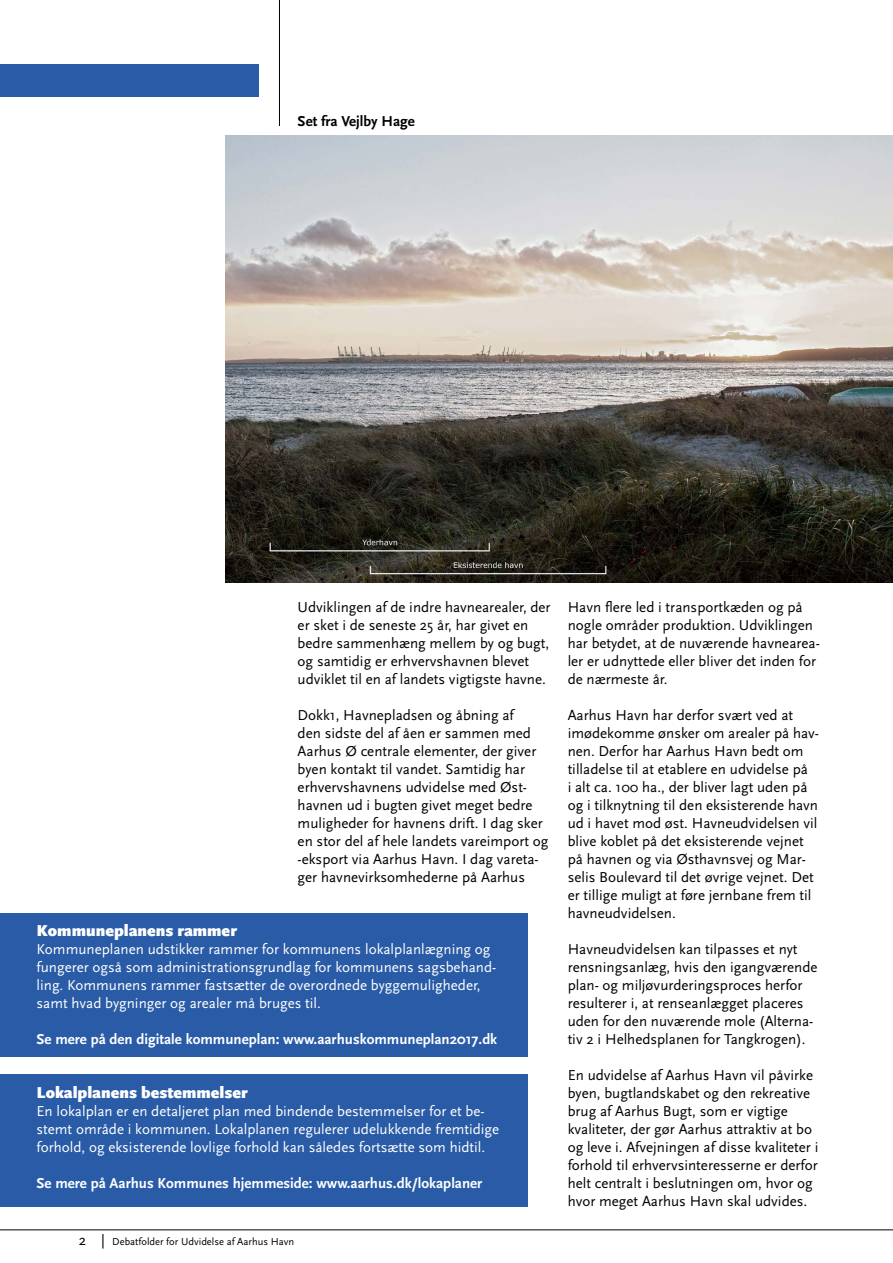
<style>
.page{position:relative;width:893px;height:1263px;background:#fff}
.page>*{position:absolute;margin:0;border:0;box-sizing:border-box;transform-origin:0 0}
.t1{font:900 16.5px "Scala Sans OT";color:#fff}
.t2{font:15px/18px "Scala Sans OT";color:#000}
.t3{font:15px/18px "Scala Sans OT";color:#fff}
.t4{font:700 15px "Scala Sans OT";color:#fff}
.t5{font:700 15px "Scala Sans OT";color:#000}
.t6{font:10.5px "Scala Sans OT";color:#000}
.s1{font-size:15px}
</style>
<div class="page">
<div style="left:0;top:914px;width:527px;height:143px;background:#295ba7"></div>
<div style="left:0;top:1074px;width:527px;height:132px;background:#295ba7"></div>
<img style="left:225px;top:136px;width:668px;height:447px">
<hr style="left:0;top:1229px;width:893px;height:1px;background:#000">
<hr style="left:279px;top:0;width:1px;height:126px;background:#000">
<div style="left:0;top:64px;width:258px;height:33px;background:#295ba7"></div>
<p class="t5" style="left:298px;top:112px;width:119px">Set fra Vejlby Hage</p>
<p class="t2" style="left:298px;top:598px;width:254px">Udviklingen af de indre havnearealer, der er sket i de seneste 25 år, har givet en bedre sammenhæng mellem by og bugt, og samtidig er erhvervshavnen blevet udviklet til en af landets vigtigste havne.</p>
<p class="t2" style="left:298px;top:706px;width:252px">Dokk1, Havnepladsen og åbning af<br>den sidste del af åen er sammen med Aarhus Ø centrale elementer, der giver byen kontakt til vandet. Samtidig har erhvervshavnens udvidelse med Øst&shy;havnen ud i bugten givet meget bedre muligheder for havnens drift. I dag sker en stor del af hele landets vareimport og -eksport via Aarhus Havn. I dag vareta&shy;ger havnevirksomhederne på Aarhus</p>
<p class="t1" style="left:37px;top:921px;width:202px">Kommuneplanens rammer</p>
<p class="t3" style="left:37px;top:940px;width:461px">Kommuneplanen udstikker rammer for kommunens lokalplanlægning og fungerer også som administrationsgrundlag for kommunens sagsbehand&shy;ling. Kommunens rammer fastsætter de overordnede byggemuligheder, samt hvad bygninger og arealer må bruges til.</p>
<p class="t4" style="left:37px;top:1030px;width:462px">Se mere på den digitale kommuneplan: www.aarhuskommuneplan2017.dk</p>
<p class="t1" style="left:37px;top:1083px;width:213px">Lokalplanens bestemmelser</p>
<p class="t3" style="left:37px;top:1102px;width:464px">En lokalplan er en detaljeret plan med bindende bestemmelser for et be&shy;stemt område i kommunen. Lokalplanen regulerer udelukkende fremtidige forhold, og eksisterende lovlige forhold kan således fortsætte som hidtil.</p>
<p class="t4" style="left:37px;top:1174px;width:447px">Se mere på Aarhus Kommunes hjemmeside: www.aarhus.dk/lokaplaner</p>
<p class="t6" style="left:79px;top:1235px;width:217px"><span class="s1">2 |</span> Debatfolder for Udvidelse af Aarhus Havn</p>
<p class="t2" style="left:568px;top:598px;width:254px">Havn flere led i transportkæden og på nogle områder produktion. Udviklingen har betydet, at de nuværende havnearea&shy;ler er udnyttede eller bliver det inden for de nærmeste år.</p>
<p class="t2" style="left:568px;top:706px;width:253px">Aarhus Havn har derfor svært ved at imødekomme ønsker om arealer på hav&shy;nen. Derfor har Aarhus Havn bedt om tilladelse til at etablere en udvidelse på<br>i alt ca. 100 ha., der bliver lagt uden på og i tilknytning til den eksisterende havn ud i havet mod øst. Havneudvidelsen vil blive koblet på det eksisterende vejnet på havnen og via Østhavnsvej og Mar&shy;selis Boulevard til det øvrige vejnet. Det er tillige muligt at føre jernbane frem til havneudvidelsen.</p>
<p class="t2" style="left:568px;top:940px;width:251px">Havneudvidelsen kan tilpasses et nyt rensningsanlæg, hvis den igangværende plan- og miljøvurderingsproces herfor resulterer i, at renseanlægget placeres uden for den nuværende mole (Alterna&shy;tiv 2 i Helhedsplanen for Tangkrogen).</p>
<p class="t2" style="left:568px;top:1066px;width:252px">En udvidelse af Aarhus Havn vil påvirke byen, bugtlandskabet og den rekreative brug af Aarhus Bugt, som er vigtige kvaliteter, der gør Aarhus attraktiv at bo og leve i. Afvejningen af disse kvaliteter i forhold til erhvervsinteresserne er derfor helt centralt i beslutningen om, hvor og hvor meget Aarhus Havn skal udvides.</p>
</div>
